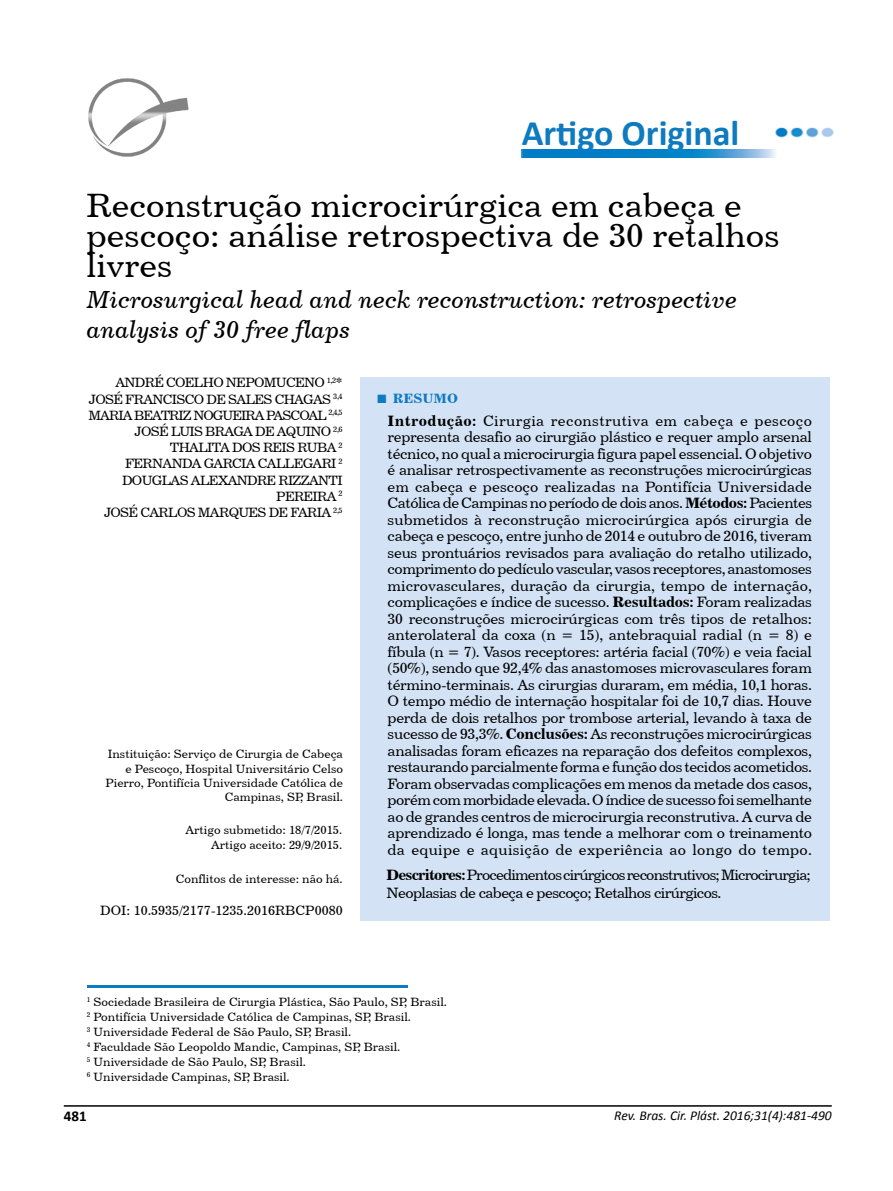
<style>
.page{position:relative;width:893px;height:1191px;background:#fff}
.page>*{position:absolute;margin:0;border:0;box-sizing:border-box;transform-origin:0 0}
.t1{font:700 36px "Calibri";color:#0e7abf}
.t2{font:33.75px/30px "Century 731 BT Roman A";color:#000}
.t3{font:24.75px/30px "Century 731 BT Italic A";color:#000}
.t4{font:15px/16.5px "Century 731 BT Roman A";letter-spacing:-.04em;color:#000;text-align:justify}
.t5{font:700 15px "Calibri";color:#000}
.t6{font:13.5px/16.2px "Century 731 BT Roman A";letter-spacing:-.05em;color:#000;text-align:right}
.t7{font:italic 13.5px "Calibri";color:#000}
.t8{font:13.5px "Century 731 BT Roman A";color:#000}
.t9{font:13.5px "Century 731 BT Bold A";color:#0e7abf}
.t10{font:12px/15px "Century 731 BT Roman A";color:#000;text-align:right}
.s1{font-family:"Times New Roman";font-weight:700;font-size:18px}
.s2{font-family:"Century 731 BT Bold A"}
</style>
<div class="page">
<hr style="left:64px;top:1105px;width:768px;height:1px;background:#000">
<img style="left:775px;top:127px;width:59px;height:11px">
<img style="left:521px;top:150px;width:255px;height:7px">
<img style="left:88px;top:78px;width:101px;height:79px">
<div style="left:360px;top:377px;width:470px;height:544px;background:#d3e2f4"></div>
<hr style="left:87px;top:985px;width:320px;height:3px;background:#0e7abf">
<h1 class="t1" style="left:522px;top:111px;width:219px">Artigo Original</h1>
<h2 class="t2" style="left:86px;top:189px;width:695px">Reconstrução microcirúrgica em cabeça e pescoço: análise retrospectiva de 30 retalhos livres</h2>
<h3 class="t3" style="left:87px;top:284px;width:652px">Microsurgical head and neck reconstruction: retrospective analysis of 30 free flaps</h3>
<p class="t6" style="left:88px;top:374px;width:256px">ANDRÉ COELHO NEPOMUCENO <sup>1,2</sup>*<br>JOSÉ FRANCISCO DE SALES CHAGAS <sup>3,4<br></sup>MARIA BEATRIZ NOGUEIRA PASCOAL <sup>2,4,5<br></sup>JOSÉ LUIS BRAGA DE AQUINO <sup>2,6<br></sup>THALITA DOS REIS RUBA <sup>2<br></sup>FERNANDA GARCIA CALLEGARI <sup>2<br></sup>DOUGLAS ALEXANDRE RIZZANTI<br>PEREIRA <sup>2<br></sup>JOSÉ CARLOS MARQUES DE FARIA <sup>2,5</sup></p>
<p class="t10" style="left:105px;top:746px;width:239px;line-height:14.4px">Instituição: Serviço de Cirurgia de Cabeça e Pescoço, Hospital Universitário Celso Pierro, Pontifícia Universidade Católica de Campinas, SP, Brasil.</p>
<p class="t10" style="left:186px;top:823px;width:158px;line-height:14.4px">Artigo submetido: 18/7/2015.<br>Artigo aceito: 29/9/2015.</p>
<p class="t10" style="left:176px;top:871px;width:168px">Conflitos de interesse: não há.</p>
<p class="t8" style="left:100px;top:902px;width:244px">DOI: 10.5935/2177-1235.2016RBCP0080</p>
<p class="t9" style="left:376px;top:390px;width:83px"><span class="s1">■</span> RESUMO</p>
<p class="t4" style="left:388px;top:412px;width:426px"><span class="s2">Introdução:</span> Cirurgia reconstrutiva em cabeça e pescoço representa desafio ao cirurgião plástico e requer amplo arsenal técnico, no qual a microcirurgia figura papel essencial. O objetivo é analisar retrospectivamente as reconstruções microcirúrgicas em cabeça e pescoço realizadas na Pontifícia Universidade Católica de Campinas no período de dois anos. <span class="s2">Métodos:</span> Pacientes submetidos à reconstrução microcirúrgica após cirurgia de cabeça e pescoço, entre junho de 2014 e outubro de 2016, tiveram seus prontuários revisados para avaliação do retalho utilizado, comprimento do pedículo vascular, vasos receptores, anastomoses microvasculares, duração da cirurgia, tempo de internação, complicações e índice de sucesso. <span class="s2">Resultados:</span> Foram realizadas 30 reconstruções microcirúrgicas com três tipos de retalhos: anterolateral da coxa (n = 15), antebraquial radial (n = 8) e fíbula (n = 7). Vasos receptores: artéria facial (70%) e veia facial (50%), sendo que 92,4% das anastomoses microvasculares foram término-terminais. As cirurgias duraram, em média, 10,1 horas.<br>O tempo médio de internação hospitalar foi de 10,7 dias. Houve perda de dois retalhos por trombose arterial, levando à taxa de sucesso de 93,3%. <span class="s2">Conclusões:</span> As reconstruções microcirúrgicas analisadas foram eficazes na reparação dos defeitos complexos, restaurando parcialmente forma e função dos tecidos acometidos.<br>Foram observadas complicações em menos da metade dos casos, porém com morbidade elevada. O índice de sucesso foi semelhante ao de grandes centros de microcirurgia reconstrutiva. A curva de aprendizado é longa, mas tende a melhorar com o treinamento da equipe e aquisição de experiência ao longo do tempo.</p>
<p class="t4" style="left:387px;top:865px;width:426px;line-height:18px"><span class="s2">Descritores:</span> Procedimentos cirúrgicos reconstrutivos; Microcirurgia;<br>Neoplasias de cabeça e pescoço; Retalhos cirúrgicos.</p>
<p class="t10" style="left:87px;top:993px;width:362px;text-align:left"><sup>1</sup> Sociedade Brasileira de Cirurgia Plástica, São Paulo, SP, Brasil.<br><sup>2</sup> Pontifícia Universidade Católica de Campinas, SP, Brasil.<br><sup>3</sup> Universidade Federal de São Paulo, SP, Brasil.<br><sup>4</sup> Faculdade São Leopoldo Mandic, Campinas, SP, Brasil.<br><sup>5</sup> Universidade de São Paulo, SP, Brasil.<br><sup>6</sup> Universidade Campinas, SP, Brasil.</p>
<p class="t5" style="left:64px;top:1106px;width:24px">481</p>
<p class="t7" style="left:614px;top:1106px;width:219px">Rev. Bras. Cir. Plást. 2016;31(4):481-490</p>
</div>
